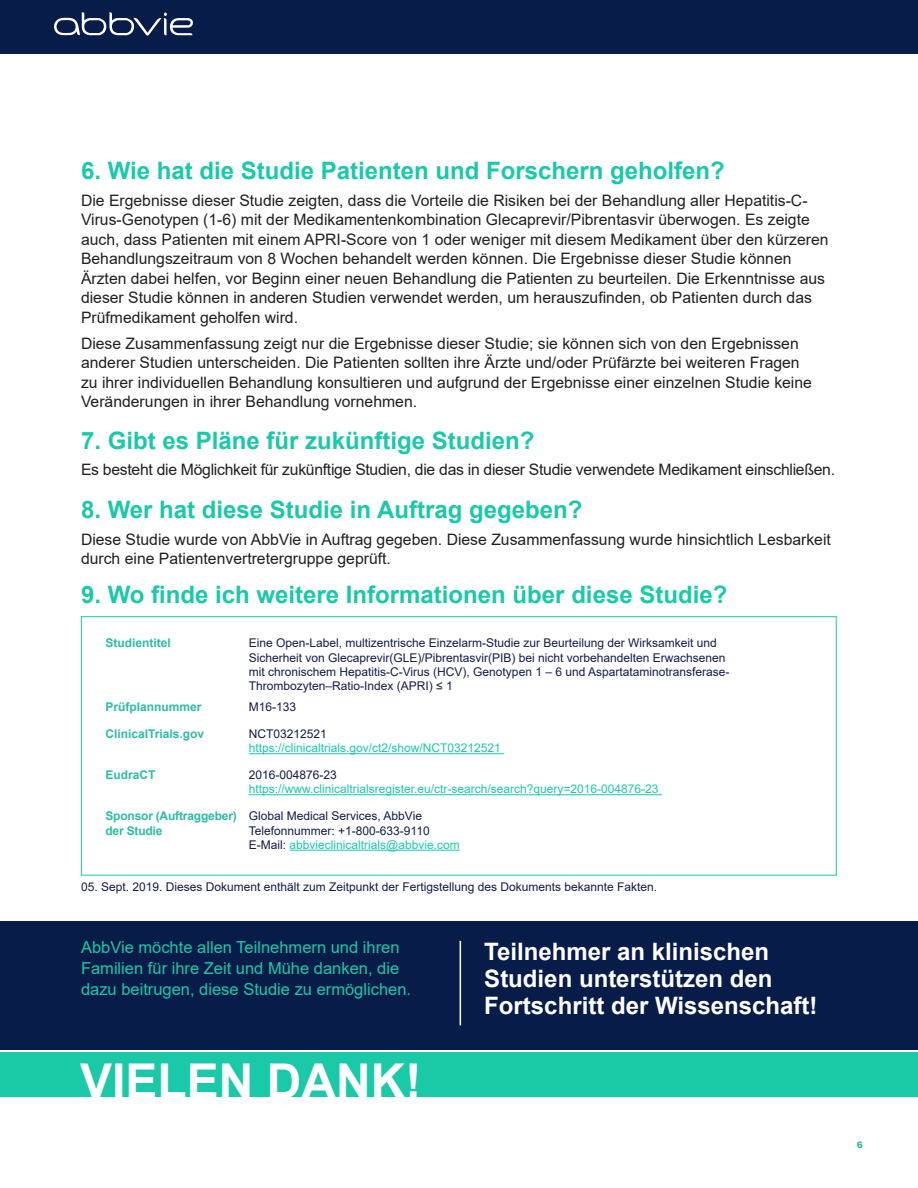
<style>
.page{position:relative;width:918px;height:1188px;background:#fff}
.page>*{position:absolute;margin:0;border:0;box-sizing:border-box;transform-origin:0 0}
.t1{font:700 48px "Arial";color:#fff}
.t2{font:700 24px "Arial";color:#1ac9a8}
.t3{font:700 24px/27px "Arial";color:#fff}
.t4{font:16.5px/21px "Arial";color:#1ac9a8}
.t5{font:15.75px/19.5px "Arial";color:#231f20}
.t6{font:15.75px "Arial";letter-spacing:-.02em;color:#231f20}
.t7{font:12px/14.4px "Arial";color:#141c48}
.t8{font:12px "Arial";color:#1ac9a8}
.t9{font:700 12px/14.4px "Arial";color:#2dbca1}
.t10{font:900 9px "Arial";color:#33bda3}
.s1{color:#1ac9a8}
</style>
<div class="page">
<div style="left:0;top:0;width:918px;height:54px;background:#081c4a"></div>
<div style="left:0;top:921px;width:918px;height:129px;background:#081c4a"></div>
<div style="left:0;top:1052px;width:918px;height:45px;background:#1ac9a8"></div>
<svg style="left:54px;top:12px;width:139px;height:24px"></svg>
<hr style="left:249px;top:753px;width:255px;height:1px;background:#1ac9a8">
<hr style="left:249px;top:794px;width:413px;height:1px;background:#1ac9a8">
<hr style="left:289px;top:850px;width:171px;height:1px;background:#1ac9a8">
<div style="left:81px;top:616px;width:756px;height:260px;border:1px solid #1ac9a8"></div>
<hr style="left:460px;top:941px;width:1px;height:84px;background:#fff">
<h2 class="t2" style="left:81px;top:154px;width:645px">6. Wie hat die Studie Patienten und Forschern geholfen?</h2>
<p class="t5" style="left:81px;top:190px;width:749px">Die Ergebnisse dieser Studie zeigten, dass die Vorteile die Risiken bei der Behandlung aller Hepatitis-C-Virus-Genotypen (1-6) mit der Medikamentenkombination Glecaprevir/Pibrentasvir überwogen. Es zeigte auch, dass Patienten mit einem APRI-Score von 1 oder weniger mit diesem Medikament über den kürzeren Behandlungszeitraum von 8 Wochen behandelt werden können. Die Ergebnisse dieser Studie können Ärzten dabei helfen, vor Beginn einer neuen Behandlung die Patienten zu beurteilen. Die Erkenntnisse aus dieser Studie können in anderen Studien verwendet werden, um herauszufinden, ob Patienten durch das Prüfmedikament geholfen wird.</p>
<p class="t5" style="left:81px;top:334px;width:732px">Diese Zusammenfassung zeigt nur die Ergebnisse dieser Studie; sie können sich von den Ergebnissen anderer Studien unterscheiden. Die Patienten sollten ihre Ärzte und/oder Prüfärzte bei weiteren Fragen zu ihrer individuellen Behandlung konsultieren und aufgrund der Ergebnisse einer einzelnen Studie keine Veränderungen in ihrer Behandlung vornehmen.</p>
<h2 class="t2" style="left:81px;top:423px;width:455px">7. Gibt es Pläne für zukünftige Studien?</h2>
<p class="t6" style="left:81px;top:459px;width:756px">Es besteht die Möglichkeit für zukünftige Studien, die das in dieser Studie verwendete Medikament einschließen.</p>
<h2 class="t2" style="left:81px;top:493px;width:503px">8. Wer hat diese Studie in Auftrag gegeben?</h2>
<p class="t5" style="left:81px;top:529px;width:751px">Diese Studie wurde von AbbVie in Auftrag gegeben. Diese Zusammenfassung wurde hinsichtlich Lesbarkeit durch eine Patientenvertretergruppe geprüft.</p>
<h2 class="t2" style="left:81px;top:578px;width:648px">9. Wo finde ich weitere Informationen über diese Studie?</h2>
<p class="t9" style="left:105px;top:636px;width:67px">Studientitel</p>
<p class="t7" style="left:249px;top:636px;width:482px">Eine Open-Label, multizentrische Einzelarm-Studie zur Beurteilung der Wirksamkeit und Sicherheit von Glecaprevir(GLE)/Pibrentasvir(PIB) bei nicht vorbehandelten Erwachsenen mit chronischem Hepatitis-C-Virus (HCV), Genotypen 1 – 6 und Aspartataminotransferase-Thrombozyten–Ratio-Index (APRI) ≤ 1</p>
<p class="t9" style="left:105px;top:700px;width:98px">Prüfplannummer</p>
<p class="t7" style="left:249px;top:700px;width:49px">M16-133</p>
<p class="t9" style="left:105px;top:727px;width:100px">ClinicalTrials.gov</p>
<p class="t7" style="left:249px;top:727px;width:80px">NCT03212521</p>
<p class="t8" style="left:249px;top:740px;width:254px">https://clinicaltrials.gov/ct2/show/NCT03212521</p>
<p class="t9" style="left:105px;top:768px;width:52px">EudraCT</p>
<p class="t7" style="left:249px;top:768px;width:90px">2016-004876-23</p>
<p class="t8" style="left:249px;top:781px;width:411px">https://www.clinicaltrialsregister.eu/ctr-search/search?query=2016-004876-23</p>
<p class="t9" style="left:105px;top:809px;width:133px">Sponsor (Auftraggeber) der Studie</p>
<p class="t7" style="left:249px;top:809px;width:212px">Global Medical Services, AbbVie<br>Telefonnummer: +1-800-633-9110<br>E-Mail: <span class="s1">abbvieclinicaltrials@abbvie.com</span></p>
<p class="t7" style="left:81px;top:880px;width:578px">05. Sept. 2019. Dieses Dokument enthält zum Zeitpunkt der Fertigstellung des Dokuments bekannte Fakten.</p>
<p class="t4" style="left:81px;top:936px;width:332px">AbbVie möchte allen Teilnehmern und ihren<br>Familien für ihre Zeit und Mühe danken, die dazu beitrugen, diese Studie zu ermöglichen.</p>
<h2 class="t3" style="left:484px;top:938px;width:335px">Teilnehmer an klinischen<br>Studien unterstützen den<br>Fortschritt der Wissenschaft!</h2>
<h1 class="t1" style="left:80px;top:1047px;width:343px">VIELEN DANK!</h1>
<p class="t10" style="left:857px;top:1139px;width:8px">6</p>
</div>
